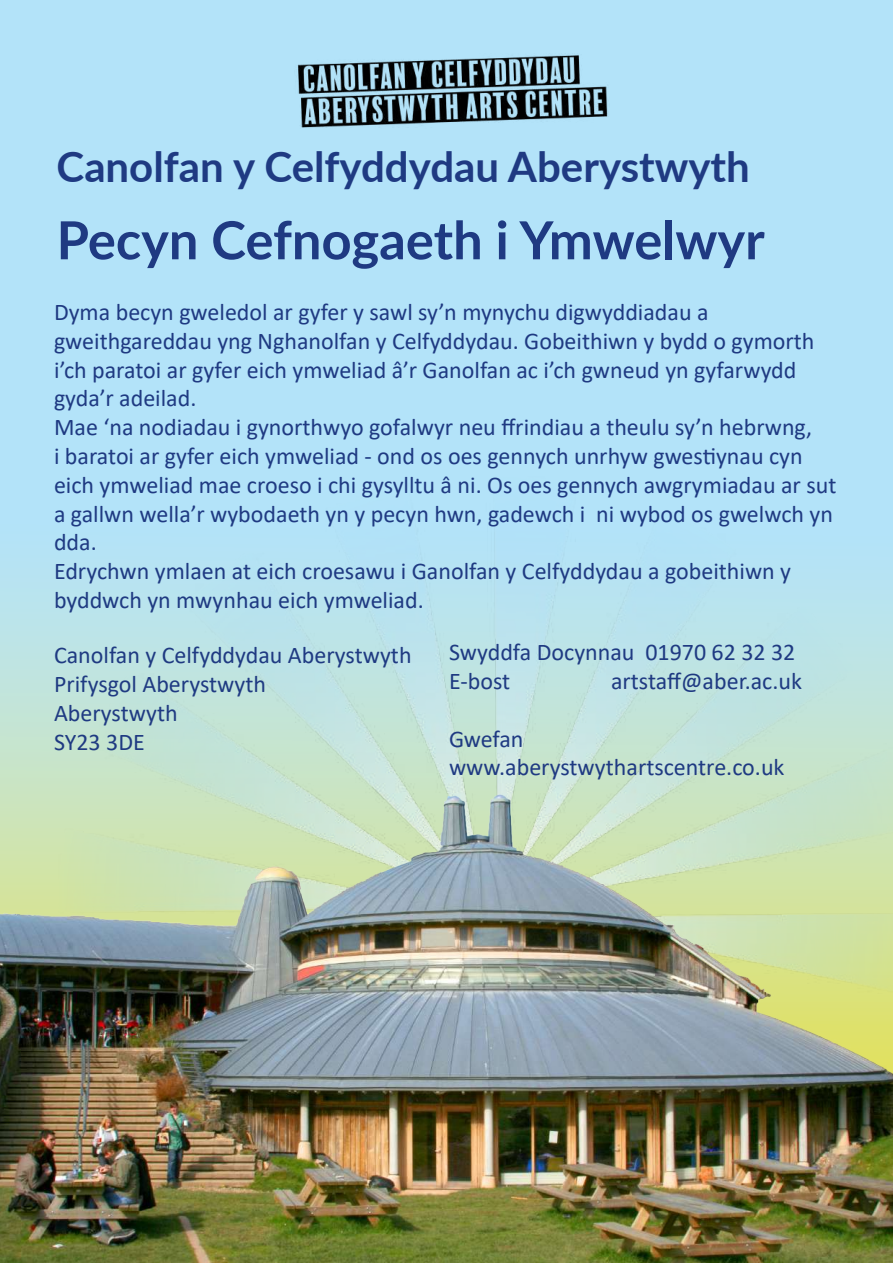
<style>
.page{position:relative;width:893px;height:1263px;background:#b3e3f9}
.page>*{position:absolute;margin:0;border:0;box-sizing:border-box;transform-origin:0 0}
.t1{font:700 52.5px "Lato";color:#1f3a82}
.t2{font:700 42px "Lato";color:#1f3a82}
.t3{font:24px/28.8px "Calibri";color:#1f3a82}
</style>
<div class="page">
<div style="left:54px;top:538px;width:839px;height:108px;background:#b7e3f0"></div>
<img style="left:0;top:646px;width:893px;height:617px">
<img style="left:297px;top:55px;width:311px;height:73px">
<h2 class="t2" style="left:57px;top:136px;width:695px">Canolfan y Celfyddydau Aberystwyth</h2>
<h1 class="t1" style="left:57px;top:202px;width:710px">Pecyn Cefnogaeth i Ymwelwyr</h1>
<p class="t3" style="left:54px;top:297px;width:784px">Dyma becyn gweledol ar gyfer y sawl sy’n mynychu digwyddiadau a gweithgareddau yng Nghanolfan y Celfyddydau. Gobeithiwn y bydd o gymorth i’ch paratoi ar gyfer eich ymweliad â’r Ganolfan ac i’ch gwneud yn gyfarwydd gyda’r adeilad.<br>Mae ‘na nodiadau i gynorthwyo gofalwyr neu ffrindiau a theulu sy’n hebrwng,<br>i baratoi ar gyfer eich ymweliad - ond os oes gennych unrhyw gwestiynau cyn eich ymweliad mae croeso i chi gysylltu â ni. Os oes gennych awgrymiadau ar sut a gallwn wella’r wybodaeth yn y pecyn hwn, gadewch i ni wybod os gwelwch yn dda.<br>Edrychwn ymlaen at eich croesawu i Ganolfan y Celfyddydau a gobeithiwn y byddwch yn mwynhau eich ymweliad.</p>
<p class="t3" style="left:54px;top:640px;width:359px">Canolfan y Celfyddydau Aberystwyth<br>Prifysgol Aberystwyth<br>Aberystwyth<br>SY23 3DE</p>
<p class="t3" style="left:449px;top:637px;width:348px">Swyddfa Docynnau 01970 62 32 32<br>E-bost</p>
<p class="t3" style="left:611px;top:666px;width:192px">artstaff@aber.ac.uk</p>
<p class="t3" style="left:449px;top:723px;width:337px">Gwefan www.aberystwythartscentre.co.uk</p>
</div>
